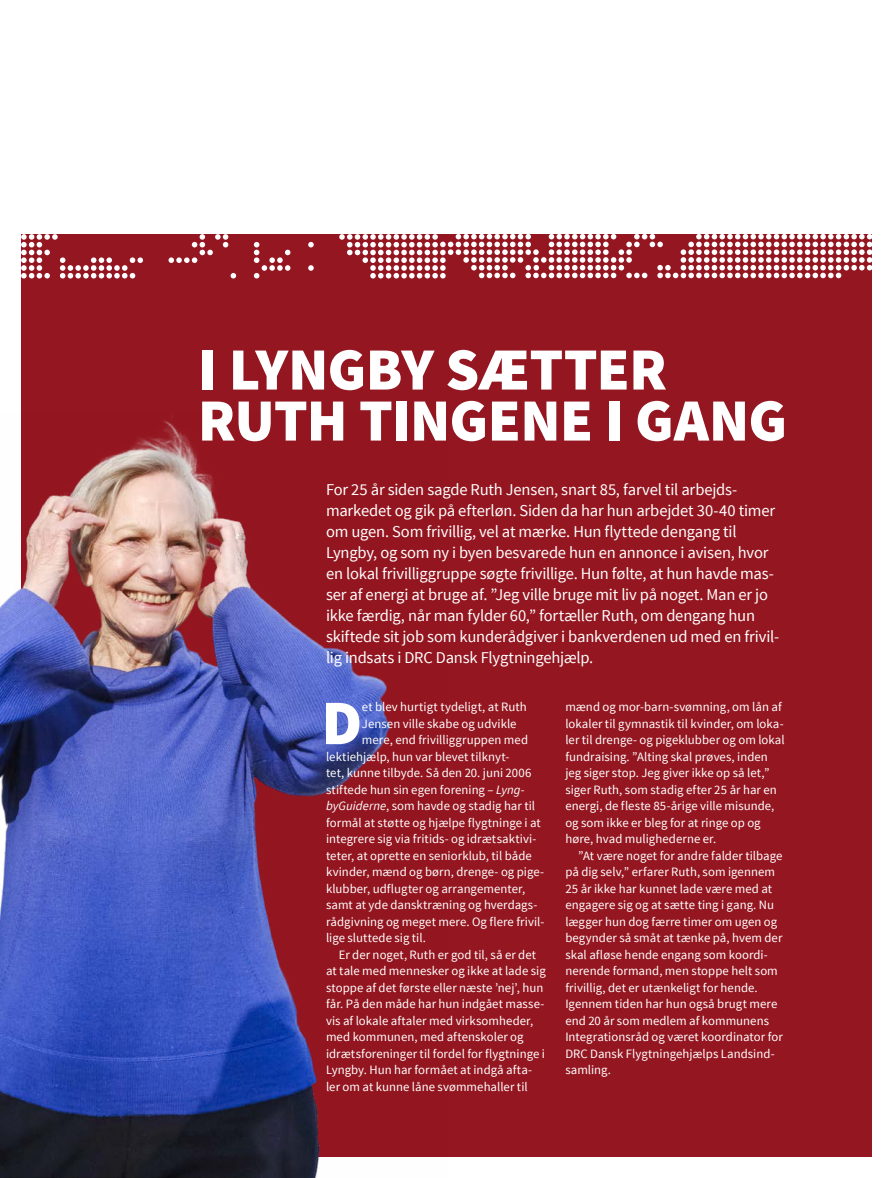
<style>
.page{position:relative;width:893px;height:1178px;background:#fff}
.page>*{position:absolute;margin:0;border:0;box-sizing:border-box;transform-origin:0 0}
.Brød_unicial{font:900 63.45px "Source Sans Pro";color:#fff}
.Rubrik_bold_30{font:900 60px/51px "Source Sans Pro";letter-spacing:-.015em;color:#fff}
.Underrubrik{font:16.5px/21px "Source Sans Pro";letter-spacing:-.01em;color:#fff}
.Brød_indryk{font:12.75px/16.5px "Source Sans Pro";letter-spacing:.005em;color:#fff}
.Brød_unicial-2{font:12.75px "Source Sans Pro";letter-spacing:.005em;color:#fff}
.s1{font-style:italic}
</style>
<div class="page">
<div style="left:21px;top:234px;width:851px;height:923px;background:#941620"></div>
<svg style="left:169px;top:234px;width:59px;height:29px"></svg>
<svg style="left:231px;top:273px;width:5px;height:5px"></svg>
<svg style="left:254px;top:242px;width:36px;height:36px"></svg>
<svg style="left:308px;top:265px;width:6px;height:6px"></svg>
<svg style="left:308px;top:242px;width:6px;height:5px"></svg>
<svg style="left:21px;top:234px;width:122px;height:44px"></svg>
<svg style="left:339px;top:234px;width:533px;height:44px"></svg>
<img style="left:0;top:420px;width:390px;height:758px">
<h1 class="Rubrik_bold_30" style="left:198px;top:343px;width:591px">I LYNGBY SÆTTER<br>RUTH TINGENE I GANG</h1>
<h2 class="Underrubrik" style="left:326px;top:479px;width:455px">For 25 år siden sagde Ruth Jensen, snart 85, farvel til arbejds&shy;markedet og gik på efterløn. Siden da har hun arbejdet 30-40 timer om ugen. Som frivillig, vel at mærke. Hun flyttede dengang til Lyngby, og som ny i byen besvarede hun en annonce i avisen, hvor en lokal frivilliggruppe søgte frivillige. Hun følte, at hun havde mas&shy;ser af energi at bruge af. ”Jeg ville bruge mit liv på noget. Man er jo ikke færdig, når man fylder 60,” fortæller Ruth, om dengang hun skiftede sit job som kunderådgiver i bankverdenen ud med en frivil&shy;lig indsats i DRC Dansk Flygtningehjælp.</h2>
<p class="Brød_unicial" style="left:321px;top:679px;width:42px">D</p>
<p class="Brød_unicial-2" style="left:362px;top:699px;width:166px">et blev hurtigt tydeligt, at Ruth</p>
<p class="Brød_unicial-2" style="left:362px;top:715px;width:156px">Jensen ville skabe og udvikle</p>
<p class="Brød_unicial-2" style="left:362px;top:732px;width:168px">mere, end frivilliggruppen med</p>
<p class="Brød_unicial-2" style="left:326px;top:748px;width:185px">lektiehjælp, hun var blevet tilknyt-</p>
<p class="Brød_unicial-2" style="left:326px;top:765px;width:207px">tet, kunne tilbyde. Så den 20. juni 2006</p>
<p class="Brød_unicial-2" style="left:326px;top:781px;width:200px">stiftede hun sin egen forening – <span class="s1">Lyng-</span></p>
<p class="Brød_unicial-2" style="left:326px;top:798px;width:211px"><span class="s1">byGuiderne</span>, som havde og stadig har til</p>
<p class="Brød_unicial-2" style="left:326px;top:814px;width:216px">formål at støtte og hjælpe flygtninge i at</p>
<p class="Brød_unicial-2" style="left:326px;top:831px;width:212px">integrere sig via fritids- og idrætsaktivi-</p>
<p class="Brød_unicial-2" style="left:326px;top:847px;width:207px">teter, at oprette en seniorklub, til både</p>
<p class="Brød_unicial-2" style="left:326px;top:864px;width:220px">kvinder, mænd og børn, drenge- og pige-</p>
<p class="Brød_unicial-2" style="left:326px;top:880px;width:201px">klubber, udflugter og arrangementer,</p>
<p class="Brød_unicial-2" style="left:326px;top:897px;width:213px">samt at yde dansktræning og hverdags-</p>
<p class="Brød_unicial-2" style="left:326px;top:913px;width:220px">rådgivning og meget mere. Og flere frivil-</p>
<p class="Brød_unicial-2" style="left:326px;top:930px;width:101px">lige sluttede sig til.</p>
<p class="Brød_indryk" style="left:326px;top:946px;width:221px;text-indent:13px">Er der noget, Ruth er god til, så er det at tale med mennesker og ikke at lade sig stoppe af det første eller næste ’nej’, hun får. På den måde har hun indgået masse&shy;vis af lokale aftaler med virksomheder, med kommunen, med aftenskoler og idrætsforeninger til fordel for flygtninge i Lyngby. Hun har formået at indgå afta&shy;ler om at kunne låne svømmehaller til</p>
<p class="Brød_indryk" style="left:565px;top:699px;width:221px">mænd og mor-barn-svømning, om lån af lokaler til gymnastik til kvinder, om loka&shy;ler til drenge- og pigeklubber og om lokal fundraising. ”Alting skal prøves, inden jeg siger stop. Jeg giver ikke op så let,” siger Ruth, som stadig efter 25 år har en energi, de fleste 85-årige ville misunde, og som ikke er bleg for at ringe op og høre, hvad mulighederne er.</p>
<p class="Brød_indryk" style="left:565px;top:847px;width:219px;text-indent:13px">”At være noget for andre falder tilbage på dig selv,” erfarer Ruth, som igennem 25 år ikke har kunnet lade være med at engagere sig og at sætte ting i gang. Nu lægger hun dog færre timer om ugen og begynder så småt at tænke på, hvem der skal afløse hende engang som koordi&shy;nerende formand, men stoppe helt som frivillig, det er utænkeligt for hende.<br>Igennem tiden har hun også brugt mere end 20 år som medlem af kommunens Integrationsråd og været koordinator for DRC Dansk Flygtningehjælps Landsind&shy;samling.</p>
</div>
